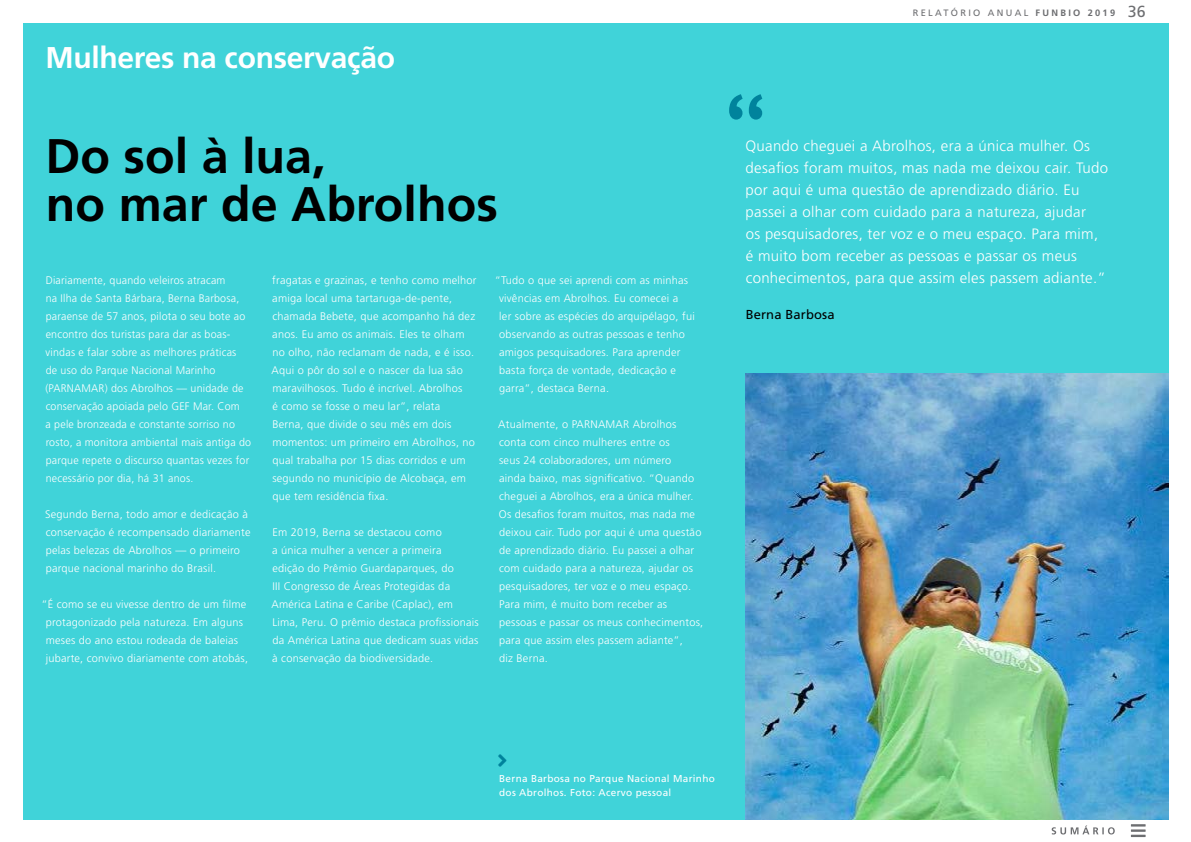
<style>
.page{position:relative;width:1191px;height:842px;background:#fff}
.page>*{position:absolute;margin:0;border:0;box-sizing:border-box;transform-origin:0 0}
.t1{font:100px "Unit Slab OT";color:#00839c}
.t2{font:700 48.5px/48px "Frutiger LT Std";color:#000}
.t3{font:700 30px "Frutiger LT Std";letter-spacing:-.01em;color:#fff}
.t4{font:20px "Font Awesome 5 Free Solid";color:#00839c}
.t5{font:300 15px/22px "Frutiger LT Std";letter-spacing:.02em;color:#fff}
.t6{font:13px "Frutiger LT Std";letter-spacing:.01em;color:#000}
.t7{font:300 11px/18px "Frutiger LT Std";letter-spacing:.02em;color:#fff}
.t8{font:10px/14px "Frutiger LT Std";letter-spacing:.03em;color:#fff}
.t9{font:9.2px "Frutiger LT Std";letter-spacing:.25em;color:#6d6e71}
.s1{font-weight:700}
.s2{font-size:16px}
</style>
<div class="page">
<div style="left:23px;top:23px;width:1145px;height:796px;background:#40d3d9"></div>
<img style="left:745px;top:373px;width:423px;height:446px">
<svg style="left:1130px;top:824px;width:15px;height:13px"></svg>
<svg style="left:1051px;top:825px;width:63px;height:9px"></svg>
<h3 class="t3" style="left:45px;top:40px;width:351px">Mulheres na conservação</h3>
<h2 class="t2" style="left:45px;top:132px;width:454px">Do sol à lua,<br>no mar de Abrolhos</h2>
<p class="t7" style="left:45px;top:271px;width:207px">Diariamente, quando veleiros atracam<br>na Ilha de Santa Bárbara, Berna Barbosa, paraense de 57 anos, pilota o seu bote ao encontro dos turistas para dar as boas&shy;vindas e falar sobre as melhores práticas<br>de uso do Parque Nacional Marinho (PARNAMAR) dos Abrolhos — unidade de conservação apoiada pelo GEF Mar. Com<br>a pele bronzeada e constante sorriso no rosto, a monitora ambiental mais antiga do parque repete o discurso quantas vezes for necessário por dia, há 31 anos.</p>
<p class="t7" style="left:45px;top:505px;width:207px">Segundo Berna, todo amor e dedicação à conservação é recompensado diariamente pelas belezas de Abrolhos — o primeiro parque nacional marinho do Brasil.</p>
<p class="t7" style="left:41px;top:595px;width:208px;text-align:center">“É como se eu vivesse dentro de um filme protagonizado pela natureza. Em alguns meses do ano estou rodeada de baleias jubarte, convivo diariamente com atobás,</p>
<p class="t7" style="left:271px;top:271px;width:206px">fragatas e grazinas, e tenho como melhor amiga local uma tartaruga-de-pente, chamada Bebete, que acompanho há dez anos. Eu amo os animais. Eles te olham no olho, não reclamam de nada, e é isso.<br>Aqui o pôr do sol e o nascer da lua são maravilhosos. Tudo é incrível. Abrolhos<br>é como se fosse o meu lar”, relata<br>Berna, que divide o seu mês em dois momentos: um primeiro em Abrolhos, no qual trabalha por 15 dias corridos e um segundo no município de Alcobaça, em que tem residência fixa.</p>
<p class="t7" style="left:271px;top:523px;width:209px">Em 2019, Berna se destacou como<br>a única mulher a vencer a primeira<br>edição do Prêmio Guardaparques, do<br>III Congresso de Áreas Protegidas da América Latina e Caribe (Caplac), em Lima, Peru. O prêmio destaca profissionais da América Latina que dedicam suas vidas à conservação da biodiversidade.</p>
<p class="t7" style="left:499px;top:271px;width:197px;text-indent:-4px">“Tudo o que sei aprendi com as minhas vivências em Abrolhos. Eu comecei a<br>ler sobre as espécies do arquipélago, fui observando as outras pessoas e tenho amigos pesquisadores. Para aprender basta força de vontade, dedicação e garra”, destaca Berna.</p>
<p class="t7" style="left:498px;top:415px;width:206px">Atualmente, o PARNAMAR Abrolhos conta com cinco mulheres entre os<br>seus 24 colaboradores, um número<br>ainda baixo, mas significativo. “Quando cheguei a Abrolhos, era a única mulher.<br>Os desafios foram muitos, mas nada me deixou cair. Tudo por aqui é uma questão de aprendizado diário. Eu passei a olhar com cuidado para a natureza, ajudar os pesquisadores, ter voz e o meu espaço.<br>Para mim, é muito bom receber as pessoas e passar os meus conhecimentos, para que assim eles passem adiante”,<br>diz Berna.</p>
<p class="t9" style="left:912px;top:7px;width:234px">RELATÓRIO ANUAL <span class="s1">FUNBIO 2019</span> <span class="s2">36</span></p>
<h1 class="t1" style="left:723px;top:67px;width:47px">“</h1>
<p class="t5" style="left:745px;top:135px;width:364px">Quando cheguei a Abrolhos, era a única mulher. Os desafios foram muitos, mas nada me deixou cair. Tudo por aqui é uma questão de aprendizado diário. Eu passei a olhar com cuidado para a natureza, ajudar<br>os pesquisadores, ter voz e o meu espaço. Para mim, é muito bom receber as pessoas e passar os meus conhecimentos, para que assim eles passem adiante.”</p>
<p class="t6" style="left:745px;top:307px;width:90px">Berna Barbosa</p>
<h3 class="t4" style="left:497px;top:750px;width:11px">■●▼</h3>
<p class="t8" style="left:499px;top:772px;width:217px">Berna Barbosa no Parque Nacional Marinho dos Abrolhos. Foto: Acervo pessoal</p>
</div>
